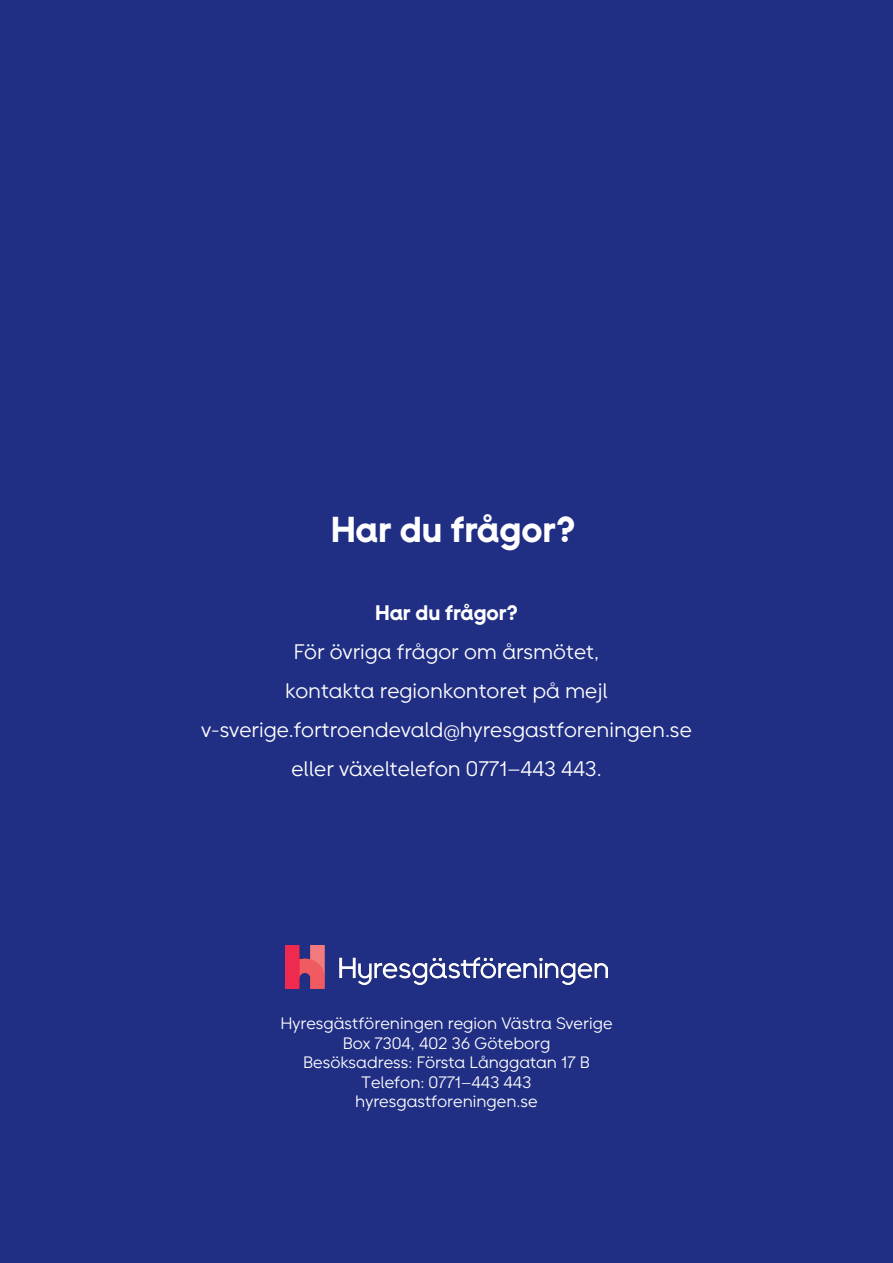
<style>
.page{position:relative;width:893px;height:1263px;background:#202e84}
.page>*{position:absolute;margin:0;border:0;box-sizing:border-box;transform-origin:0 0}
.Brödtext{font:36px "Hyra Sans Display";color:#fff}
.Brödtext_utan_indrag{font:21px "Hyra Sans Text";color:#fff}
.Brödtext_utan_indrag-2{font:21px "Hyra Sans Display";color:#fff}
.Brödtext_utan_indrag-3{font:16.5px "Hyra Sans Text";color:#fff}
</style>
<div class="page">
<img style="left:286px;top:945px;width:321px;height:44px">
<p class="Brödtext" style="left:331px;top:506px;width:246px">Har du frågor?</p>
<p class="Brödtext_utan_indrag-2" style="left:375px;top:599px;width:144px">Har du frågor?</p>
<p class="Brödtext_utan_indrag" style="left:294px;top:639px;width:307px">För övriga frågor om årsmötet,</p>
<p class="Brödtext_utan_indrag" style="left:285px;top:678px;width:324px">kontakta regionkontoret på mejl</p>
<p class="Brödtext_utan_indrag" style="left:201px;top:717px;width:492px">v-sverige.fortroendevald@hyresgastforeningen.se</p>
<p class="Brödtext_utan_indrag" style="left:291px;top:756px;width:312px">eller växeltelefon 0771–443 443.</p>
<p class="Brödtext_utan_indrag-3" style="left:280px;top:1013px;width:334px">Hyresgästföreningen region Västra Sverige</p>
<p class="Brödtext_utan_indrag-3" style="left:343px;top:1033px;width:209px">Box 7304, 402 36 Göteborg</p>
<p class="Brödtext_utan_indrag-3" style="left:303px;top:1052px;width:288px">Besöksadress: Första Långgatan 17 B</p>
<p class="Brödtext_utan_indrag-3" style="left:362px;top:1072px;width:171px">Telefon: 0771–443 443</p>
<p class="Brödtext_utan_indrag-3" style="left:355px;top:1091px;width:184px">hyresgastforeningen.se</p>
</div>
